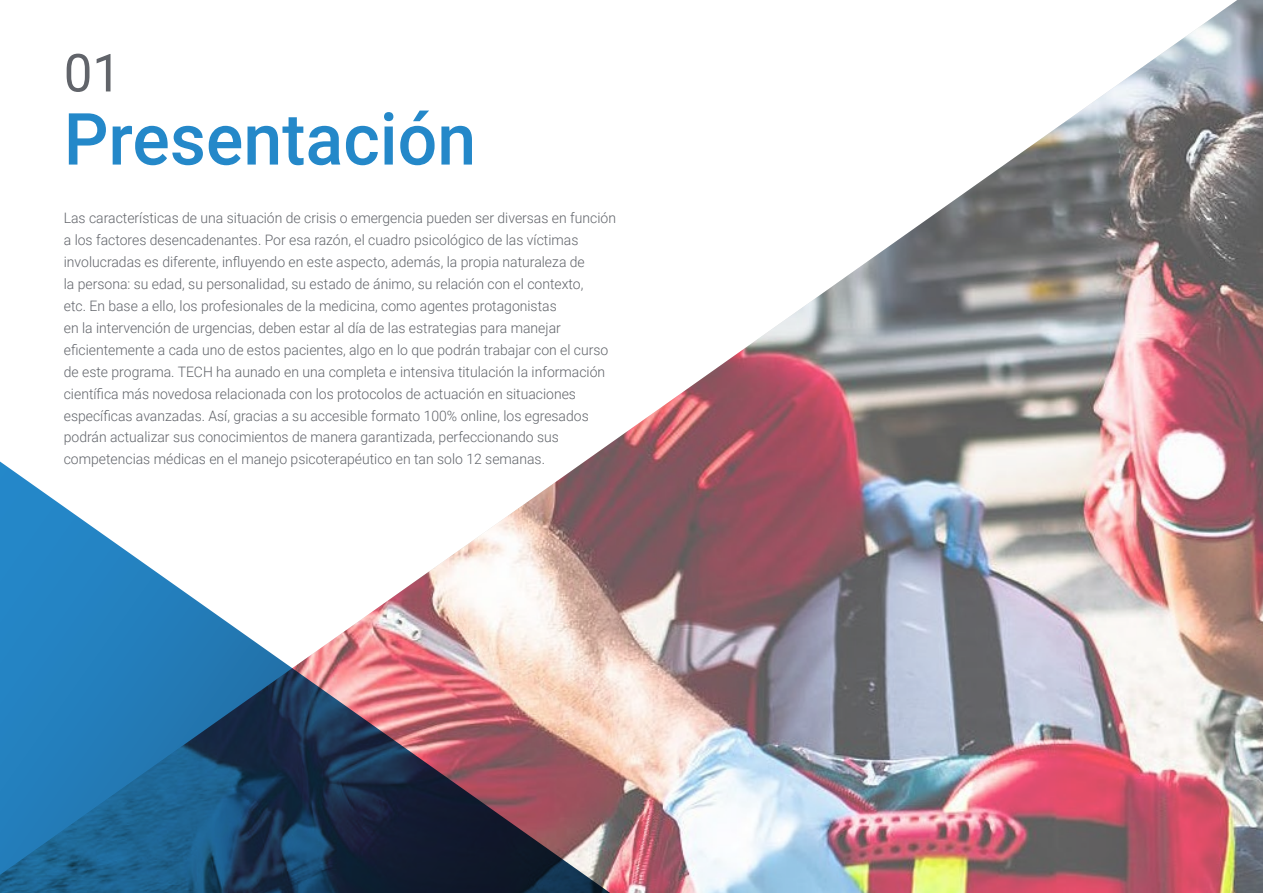
<style>
.page{position:relative;width:1263px;height:893px;background:#fff}
.page>*{position:absolute;margin:0;border:0;box-sizing:border-box;transform-origin:0 0}
.t1{font:500 72px "Roboto";color:#2488c9}
.t2{font:52.5px "Roboto";color:#61646a}
.t3{font:300 14.4px/21.9px "Roboto";color:#61646a}
</style>
<div class="page">
<img style="left:606px;top:0;width:657px;height:893px">
<svg style="left:0;top:446px;width:640px;height:447px"></svg>
<h2 class="t2" style="left:64px;top:36px;width:59px">01</h2>
<h1 class="t1" style="left:64px;top:89px;width:414px">Presentación</h1>
<p class="t3" style="left:64px;top:207px;width:554px">Las características de una situación de crisis o emergencia pueden ser diversas en función a los factores desencadenantes. Por esa razón, el cuadro psicológico de las víctimas involucradas es diferente, influyendo en este aspecto, además, la propia naturaleza de<br>la persona: su edad, su personalidad, su estado de ánimo, su relación con el contexto,<br>etc. En base a ello, los profesionales de la medicina, como agentes protagonistas<br>en la intervención de urgencias, deben estar al día de las estrategias para manejar eficientemente a cada uno de estos pacientes, algo en lo que podrán trabajar con el curso de este programa. TECH ha aunado en una completa e intensiva titulación la información científica más novedosa relacionada con los protocolos de actuación en situaciones específicas avanzadas. Así, gracias a su accesible formato 100% online, los egresados podrán actualizar sus conocimientos de manera garantizada, perfeccionando sus competencias médicas en el manejo psicoterapéutico en tan solo 12 semanas.</p>
</div>
